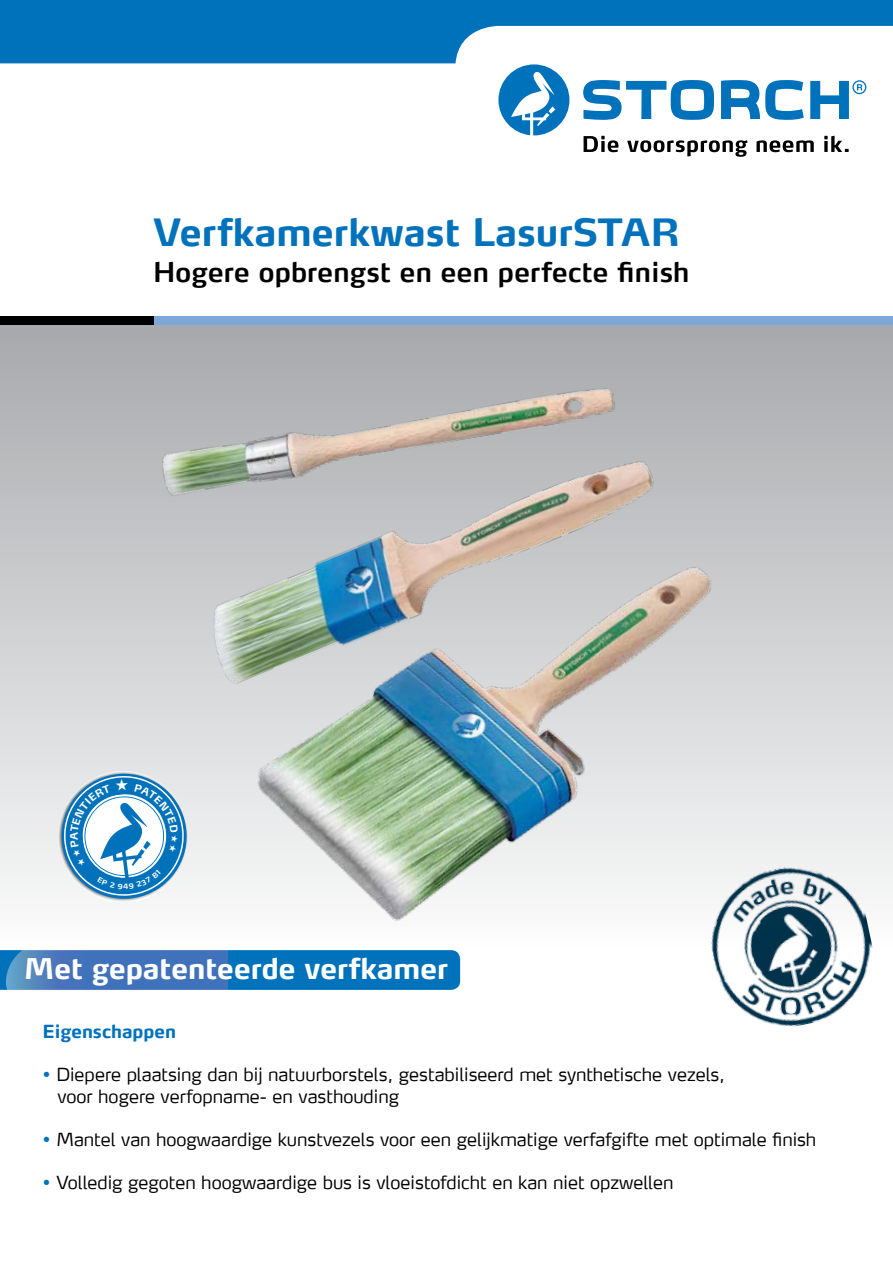
<style>
.page{position:relative;width:893px;height:1263px;background:#fff}
.page>*{position:absolute;margin:0;border:0;box-sizing:border-box;transform-origin:0 0}
.t1{font:700 37.5px "Max LF";color:#0072bc}
.t2{font:700 28.5px "Max LF";color:#fff}
.t3{font:600 27px "Max LF";letter-spacing:.01em;color:#000}
.t4{font:300 18px/21.6px "Max LF";color:#000}
.t5{font:700 18px "Max TF";color:#0072bc}
.t6{font:700 10.2px "Max LF";color:#fff}
.s1{color:#0072bc}
</style>
<div class="page">
<svg style="left:0;top:0;width:893px;height:63px;fill:#0072bc"></svg>
<svg style="left:584px;top:136px;width:34px;height:16px"></svg>
<svg style="left:627px;top:140px;width:121px;height:17px"></svg>
<svg style="left:756px;top:140px;width:58px;height:12px"></svg>
<svg style="left:824px;top:136px;width:25px;height:16px"></svg>
<svg style="left:583px;top:80px;width:131px;height:40px"></svg>
<svg style="left:721px;top:80px;width:83px;height:40px"></svg>
<svg style="left:810px;top:81px;width:39px;height:38px"></svg>
<svg style="left:857px;top:84px;width:5px;height:6px"></svg>
<div style="left:852px;top:80px;width:14px;height:14px;border:1px solid #0072bc;border-radius:50%"></div>
<svg style="left:498px;top:64px;width:71px;height:71px"></svg>
<div style="left:0;top:324px;width:893px;height:636px;background:linear-gradient(to bottom,#a6a8ab,#fefefe)"></div>
<img style="left:191px;top:423px;width:486px;height:278px">
<div style="left:0;top:316px;width:154px;height:8px;background:#000"></div>
<div style="left:154px;top:316px;width:739px;height:8px;background:#7da7d8"></div>
<img style="left:236px;top:550px;width:489px;height:397px">
<img style="left:698px;top:853px;width:187px;height:174px">
<img style="left:155px;top:374px;width:470px;height:131px">
<svg style="left:0;top:949px;width:461px;height:41px"></svg>
<img style="left:58px;top:771px;width:130px;height:131px">
<svg style="left:60px;top:772px;width:128px;height:129px"></svg>
<h1 class="t1" style="left:153px;top:209px;width:528px">Verfkamerkwast LasurSTAR</h1>
<h3 class="t3" style="left:153px;top:255px;width:538px">Hogere opbrengst en een perfecte finish</h3>
<p class="t6" style="left:68px;top:840px;width:9px;rotate:-90deg">A</p>
<h2 class="t2" style="left:24px;top:950px;width:425px">Met gepatenteerde verfkamer</h2>
<p class="t5" style="left:43px;top:1020px;width:135px">Eigenschappen</p>
<p class="t4" style="left:57px;top:1063px;width:669px;text-indent:-15px"><span class="s1">•</span> Diepere plaatsing dan bij natuurborstels, gestabiliseerd met synthetische vezels, voor hogere verfopname- en vasthouding</p>
<p class="t4" style="left:43px;top:1128px;width:775px"><span class="s1">•</span> Mantel van hoogwaardige kunstvezels voor een gelijkmatige verfafgifte met optimale finish</p>
<p class="t4" style="left:43px;top:1171px;width:632px"><span class="s1">•</span> Volledig gegoten hoogwaardige bus is vloeistofdicht en kan niet opzwellen</p>
</div>
